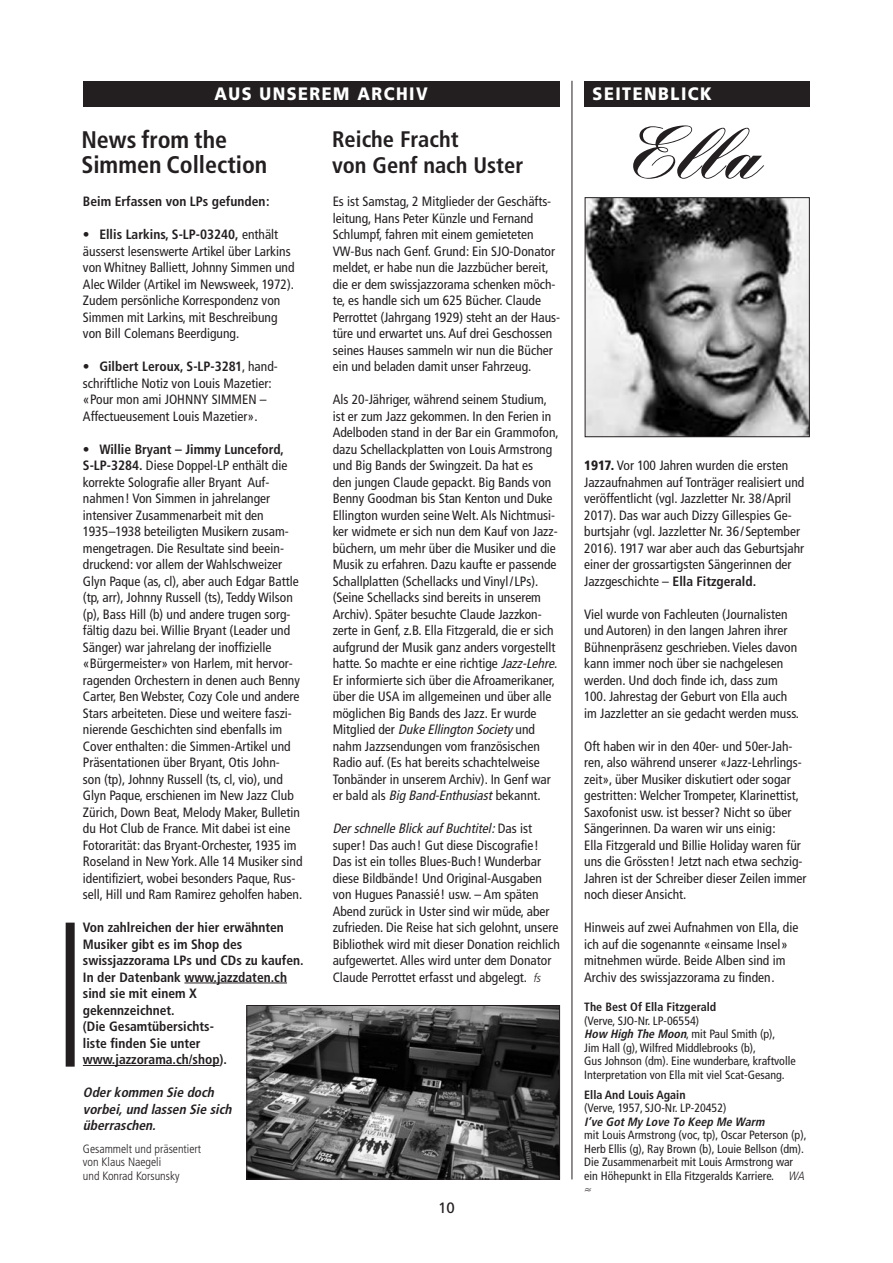
<style>
.page{position:relative;width:893px;height:1263px;background:#fff}
.page>*{position:absolute;margin:0;border:0;box-sizing:border-box;transform-origin:0 0}
.t1{font:900 72px "Kuenstler Script";color:#231f20}
.t2{font:700 condensed 24px/25.5px "Frutiger";color:#231f20}
.t3{font:700 condensed 22.5px/25.5px "Frutiger";color:#231f20}
.t4{font:900 18px "Frutiger";letter-spacing:.09em;color:#fff;scale:.9 1}
.t5{font:15px "Frutiger";color:#231f20}
.t6{font:condensed 13.5px/16.5px "Frutiger";color:#231f20}
.t7{font:700 condensed 13.5px/16.5px "Frutiger";color:#231f20}
.t8{font:italic 700 condensed 13.5px/16.5px "Frutiger";color:#231f20}
.t9{font:condensed 12px/13.5px "Frutiger";color:#231f20}
.t10{font:300 condensed 12px/13.5px "Frutiger";color:#231f20}
.t11{font:700 condensed 12px "Frutiger";color:#231f20}
.t12{font:italic 700 condensed 12px "Frutiger";color:#231f20}
.s1{font-weight:700}
.s2{font-style:italic}
.s3{font-weight:300;font-style:italic;font-size:12px}
.s4{font-weight:900}
.s5{font-weight:700;font-style:italic}
.s6{font-weight:300;font-style:italic}
</style>
<div class="page">
<hr style="left:184px;top:982px;width:30px;height:1px;background:#231f20">
<hr style="left:214px;top:982px;width:73px;height:1px;background:#231f20">
<hr style="left:83px;top:1065px;width:30px;height:1px;background:#231f20">
<hr style="left:112px;top:1065px;width:37px;height:1px;background:#231f20">
<hr style="left:149px;top:1065px;width:71px;height:1px;background:#231f20">
<div style="left:83px;top:81px;width:476px;height:25px;background:#231f20"></div>
<hr style="left:572px;top:81px;width:1px;height:1098px;background:#231f20">
<div style="left:585px;top:81px;width:225px;height:25px;background:#231f20"></div>
<img style="left:248px;top:1007px;width:310px;height:170px">
<div style="left:246px;top:1005px;width:314px;height:174px;border:1px solid #231f20"></div>
<img style="left:587px;top:199px;width:221px;height:236px">
<div style="left:585px;top:197px;width:225px;height:240px;border:1px solid #231f20"></div>
<div style="left:66px;top:923px;width:9px;height:144px;background:#231f20"></div>
<h3 class="t4" style="left:214px;top:83px;width:239px">AUS UNSEREM ARCHIV</h3>
<h3 class="t4" style="left:593px;top:83px;width:134px">SEITENBLICK</h3>
<h2 class="t2" style="left:81px;top:127px;width:188px">News from the<br>Simmen Collection</h2>
<p class="t7" style="left:83px;top:193px;width:188px">Beim Erfassen von LPs gefunden:</p>
<p class="t6" style="left:83px;top:226px;width:213px">• <span class="s1">Ellis Larkins, S-LP-03240,</span> enthält äusserst lesenswerte Artikel über Larkins von Whitney Balliett, Johnny Simmen und Alec Wilder (Artikel im Newsweek, 1972).<br>Zudem persönliche Korrespondenz von Simmen mit Larkins, mit Beschreibung von Bill Colemans Beerdigung.</p>
<p class="t6" style="left:83px;top:358px;width:196px">• <span class="s1">Gilbert Leroux, S-LP-3281</span>, hand&shy;schriftliche Notiz von Louis Mazetier: «Pour mon ami JOHNNY SIMMEN – Affectueusement Louis Mazetier».</p>
<p class="t6" style="left:83px;top:441px;width:221px">• <span class="s1">Willie Bryant – Jimmy Lunceford, S-LP-3284.</span> Diese Doppel-LP enthält die korrekte Solografie aller Bryant Auf&shy;nahmen! Von Simmen in jahrelanger intensiver Zusammenarbeit mit den 1935–1938 beteiligten Musikern zusam&shy;mengetragen. Die Resultate sind beein&shy;druckend: vor allem der Wahlschweizer Glyn Paque (as, cl), aber auch Edgar Battle (tp, arr), Johnny Russell (ts), Teddy Wilson (p), Bass Hill (b) und andere trugen sorg&shy;fältig dazu bei. Willie Bryant (Leader und Sänger) war jahrelang der inoffizielle «Bürgermeister» von Harlem, mit hervor&shy;ragenden Orchestern in denen auch Benny Carter, Ben Webster, Cozy Cole und andere Stars arbeiteten. Diese und weitere faszi&shy;nierende Geschichten sind ebenfalls im Cover enthalten: die Simmen-Artikel und Präsentationen über Bryant, Otis John-<br>son (tp), Johnny Russell (ts, cl, vio), und Glyn Paque, erschienen im New Jazz Club Zürich, Down Beat, Melody Maker, Bulletin du Hot Club de France. Mit dabei ist eine Fotorarität: das Bryant-Orchester, 1935 im Roseland in New York. Alle 14 Musiker sind identifiziert, wobei besonders Paque, Rus&shy;sell, Hill und Ram Ramirez geholfen haben.</p>
<p class="t7" style="left:83px;top:919px;width:222px">Von zahlreichen der hier erwähnten<br>Musiker gibt es im Shop des swissjazzorama LPs und CDs zu kaufen.<br>In der Datenbank www.jazzdaten.ch sind sie mit einem X<br>gekennzeichnet.<br>(Die Gesamtübersichts-<br>liste finden Sie unter www.jazzorama.ch/shop).</p>
<p class="t8" style="left:83px;top:1084px;width:153px">Oderkommen Sie doch vorbei,und lassen Sie sich überraschen.</p>
<p class="t10" style="left:83px;top:1142px;width:120px">Gesammelt und präsentiert von Klaus Naegeli<br>und Konrad Korsunsky</p>
<h3 class="t3" style="left:332px;top:127px;width:193px">Reiche Fracht<br>von Genf nach Uster</h3>
<h1 class="t1" style="left:626px;top:107px;width:138px">Ella</h1>
<p class="t6" style="left:333px;top:193px;width:229px">Es ist Samstag, 2 Mitglieder der Geschäfts&shy;leitung, Hans Peter Künzle und Fernand Schlumpf, fahren mit einem gemieteten VW-Bus nach Genf. Grund: Ein SJO-Donator meldet, er habe nun die Jazzbücher bereit, die er dem swissjazzorama schenken möch&shy;te, es handle sich um 625 Bücher. Claude Perrottet (Jahrgang 1929) steht an der Haus&shy;türe und erwartet uns. Auf drei Geschossen seines Hauses sammeln wir nun die Bücher ein und beladen damit unser Fahrzeug.</p>
<p class="t6" style="left:333px;top:391px;width:228px">Als 20-Jähriger, während seinem Studium, ist er zum Jazz gekommen. In den Ferien in Adelboden stand in der Bar ein Grammofon, dazu Schellackplatten von Louis Armstrong und Big Bands der Swingzeit. Da hat es<br>den jungen Claude gepackt. Big Bands von Benny Goodman bis Stan Kenton und Duke Ellington wurden seine Welt. Als Nichtmusi&shy;ker widmete er sich nun dem Kauf von Jazz&shy;büchern, um mehr über die Musiker und die Musik zu erfahren. Dazu kaufte er passende Schallplatten (Schellacks und Vinyl/LPs). (Seine Schellacks sind bereits in unserem Archiv). Später besuchte Claude Jazzkon&shy;zerte in Genf, z.B. Ella Fitzgerald, die er sich aufgrund der Musik ganz anders vorgestellt hatte. So machte er eine richtige <span class="s2">Jazz-Lehre</span>.<br>Er informierte sich über die Afroamerikaner, über die USA im allgemeinen und über alle möglichen Big Bands des Jazz. Er wurde<br>M i t g l i e d d e r <span class="s2">DukeEllington Society</span> u n d nahm Jazzsendungen vom französischen Radio auf. (Es hat bereits schachtelweise Tonbänder in unserem Archiv). In Genf war e r b a l d a l s <span class="s2">Big Band-Enthusiast</span> b e ka n n t .</p>
<p class="t6" style="left:333px;top:820px;width:229px"><span class="s2">DerschnelleBlickaufBuchtitel:</span> D a s i s t super! Das auch! Gut diese Discografie!<br>Das ist ein tolles Blues-Buch! Wunderbar diese Bildbände! Und Original-Ausgaben von Hugues Panassié! usw. – Am späten Abend zurück in Uster sind wir müde, aber zufrieden. Die Reise hat sich gelohnt, unsere Bibliothek wird mit dieser Donation reichlich aufgewertet. Alles wird unter dem Donator Claude Perrottet erfasst und abgelegt. <span class="s3">fs</span></p>
<p class="t5" style="left:438px;top:1198px;width:18px">10</p>
<p class="t6" style="left:584px;top:457px;width:222px"><span class="s4">1917.</span> Vor 100 Jahren wurden die ersten Jazzaufnahmen auf Tonträger realisiert und veröffentlicht (vgl. Jazzletter Nr. 38/April 2017). Das war auch Dizzy Gillespies Ge&shy;burtsjahr (vgl. Jazzletter Nr. 36/September 2016). 1917 war aber auch das Geburtsjahr einer der grossartigsten Sängerinnen der Jazzgeschichte – <span class="s1">Ella Fitzgerald.</span></p>
<p class="t6" style="left:584px;top:606px;width:216px">Viel wurde von Fachleuten (Journalisten und Autoren) in den langen Jahren ihrer Bühnenpräsenz geschrieben. Vieles davon kann immer noch über sie nachgelesen werden. Und doch finde ich, dass zum 100. Jahrestag der Geburt von Ella auch im Jazzletter an sie gedacht werden muss.</p>
<p class="t6" style="left:584px;top:738px;width:224px">Oft haben wir in den 40er- und 50er-Jah&shy;ren, also während unserer «Jazz-Lehrlings&shy;zeit», über Musiker diskutiert oder sogar gestritten: Welcher Trompeter, Klarinettist, Saxofonist usw. ist besser? Nicht so über Sängerinnen. Da waren wir uns einig:<br>Ella Fitzgerald und Billie Holiday waren für uns die Grössten! Jetzt nach etwa sechzig-Jahren ist der Schreiber dieser Zeilen immer noch dieser Ansicht.</p>
<p class="t6" style="left:584px;top:919px;width:216px">Hinweis auf zwei Aufnahmen von Ella, die ich auf die sogenannte «einsame Insel» mitnehmen würde. Beide Alben sind im Archiv des swissjazzorama zu finden.</p>
<p class="t11" style="left:584px;top:1000px;width:134px">The Best Of Ella Fitzgerald</p>
<p class="t9" style="left:584px;top:1014px;width:213px">(Verve, SJO-Nr. LP-06554)<br><span class="s5">How High The Moon</span>, mit Paul Smith (p),<br>Jim Hall (g), Wilfred Middlebrooks (b),<br>Gus Johnson (dm). Eine wunderbare, kraftvolle Interpretation von Ella mit viel Scat-Gesang.</p>
<p class="t11" style="left:584px;top:1087px;width:103px">Ella And Louis Again</p>
<p class="t9" style="left:584px;top:1101px;width:144px">(Verve, 1957, SJO-Nr. LP-20452)</p>
<p class="t12" style="left:584px;top:1114px;width:185px">I’ve GotMyLove To Keep Me Warm</p>
<p class="t9" style="left:584px;top:1128px;width:224px">mit Louis Armstrong (voc, tp), Oscar Peterson (p), Herb Ellis (g), Ray Brown (b), Louie Bellson (dm).<br>Die Zusammenarbeit mit Louis Armstrong war ein Höhepunkt in Ella Fitzgeralds Karriere. <span class="s6">WA</span></p>
</div>
